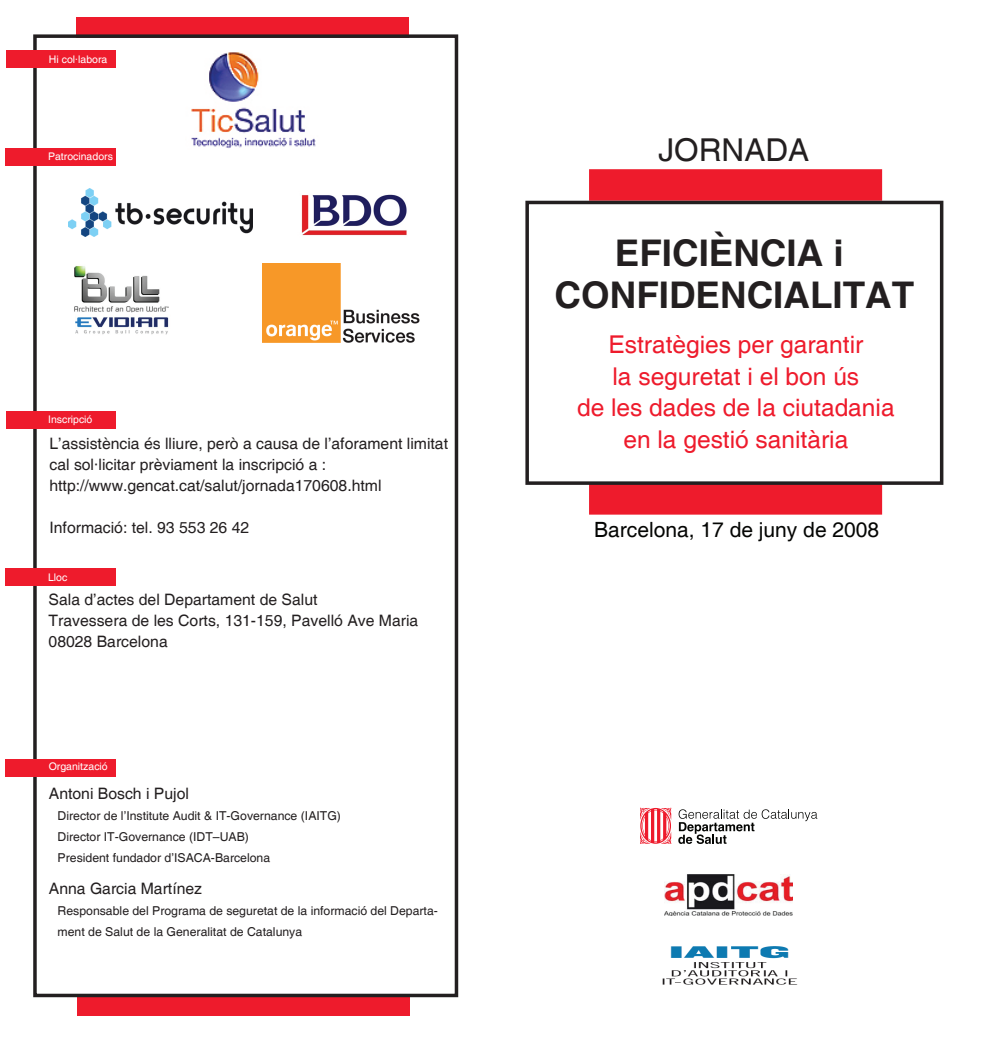
<style>
.page{position:relative;width:983px;height:1042px;background:#fff}
.page>*{position:absolute;margin:0;border:0;box-sizing:border-box;transform-origin:0 0}
.t1{font:700 36.75px/42px "Helvetica";color:#231f20;text-align:center}
.t2{font:31.5px "Helvetica";color:#231f20}
.t3{font:24.5px/31.5px "Helvetica";color:#ee1b2c;text-align:center}
.t4{font:21px "Helvetica";color:#040503}
.t5{font:15.75px/21px "Helvetica";color:#231f20}
.t6{font:12.25px/21px "Helvetica";color:#231f20}
.t7{font:10.5px "Helvetica";color:#fff}
</style>
<div class="page">
<img style="left:301px;top:194px;width:106px;height:42px">
<img style="left:74px;top:266px;width:95px;height:69px">
<img style="left:262px;top:264px;width:158px;height:78px">
<img style="left:68px;top:189px;width:185px;height:48px">
<img style="left:662px;top:946px;width:136px;height:39px">
<img style="left:664px;top:874px;width:128px;height:42px">
<svg style="left:589px;top:169px;width:292px;height:346px"></svg>
<div style="left:525px;top:201px;width:418px;height:284px;border:4px solid #231f20"></div>
<img style="left:191px;top:52px;width:125px;height:96px">
<svg style="left:678px;top:809px;width:139px;height:35px"></svg>
<svg style="left:640px;top:807px;width:31px;height:37px"></svg>
<div style="left:77px;top:995px;width:332px;height:20px;background:#ee1b2c"></div>
<div style="left:76px;top:18px;width:332px;height:20px;background:#ee1b2c"></div>
<div style="left:33px;top:34px;width:425px;height:963px;border:4px solid #231f20"></div>
<div style="left:6px;top:50px;width:109px;height:17px;background:#ee1b2c"></div>
<div style="left:5px;top:148px;width:110px;height:17px;background:#ee1b2c"></div>
<div style="left:6px;top:411px;width:109px;height:17px;background:#ee1b2c"></div>
<div style="left:5px;top:568px;width:111px;height:17px;background:#ee1b2c"></div>
<div style="left:5px;top:759px;width:111px;height:17px;background:#ee1b2c"></div>
<p class="t7" style="left:49px;top:53px;width:60px">Hi col·labora</p>
<p class="t7" style="left:48px;top:151px;width:66px">Patrocinadors</p>
<p class="t7" style="left:48px;top:413px;width:46px">Inscripció</p>
<p class="t5" style="left:49px;top:433px;width:400px">L’assistència és lliure, però a causa de l’aforament limitat cal sol·licitar prèviament la inscripció a : http://www.gencat.cat/salut/jornada170608.html</p>
<p class="t5" style="left:49px;top:517px;width:201px">Informació: tel. 93 553 26 42</p>
<p class="t7" style="left:48px;top:571px;width:21px">Lloc</p>
<p class="t5" style="left:49px;top:590px;width:371px">Sala d’actes del Departament de Salut<br>Travessera de les Corts, 131-159, Pavelló Ave Maria<br>08028 Barcelona</p>
<p class="t7" style="left:49px;top:760px;width:60px">Organització</p>
<p class="t5" style="left:49px;top:784px;width:142px">Antoni Bosch i Pujol</p>
<p class="t6" style="left:58px;top:806px;width:285px">Director de l’Institute Audit &amp; IT-Governance (IAITG)<br>Director IT-Governance (IDT–UAB)<br>President fundador d’ISACA-Barcelona</p>
<p class="t5" style="left:49px;top:878px;width:155px">Anna Garcia Martínez</p>
<p class="t6" style="left:58px;top:900px;width:382px">Responsable del Programa de seguretat de la informació del Departa&shy;ment de Salut de la Generalitat de Catalunya</p>
<h2 class="t2" style="left:658px;top:132px;width:152px">JORNADA</h2>
<h1 class="t1" style="left:554px;top:234px;width:361px">EFICIÈNCIA i<br>CONFIDENCIALITAT</h1>
<h3 class="t3" style="left:577px;top:330px;width:319px">Estratègies per garantir<br>la seguretat i el bon ús<br>de les dades de la ciutadania en la gestió sanitària</h3>
<h3 class="t4" style="left:594px;top:517px;width:286px">Barcelona, 17 de juny de 2008</h3>
</div>
